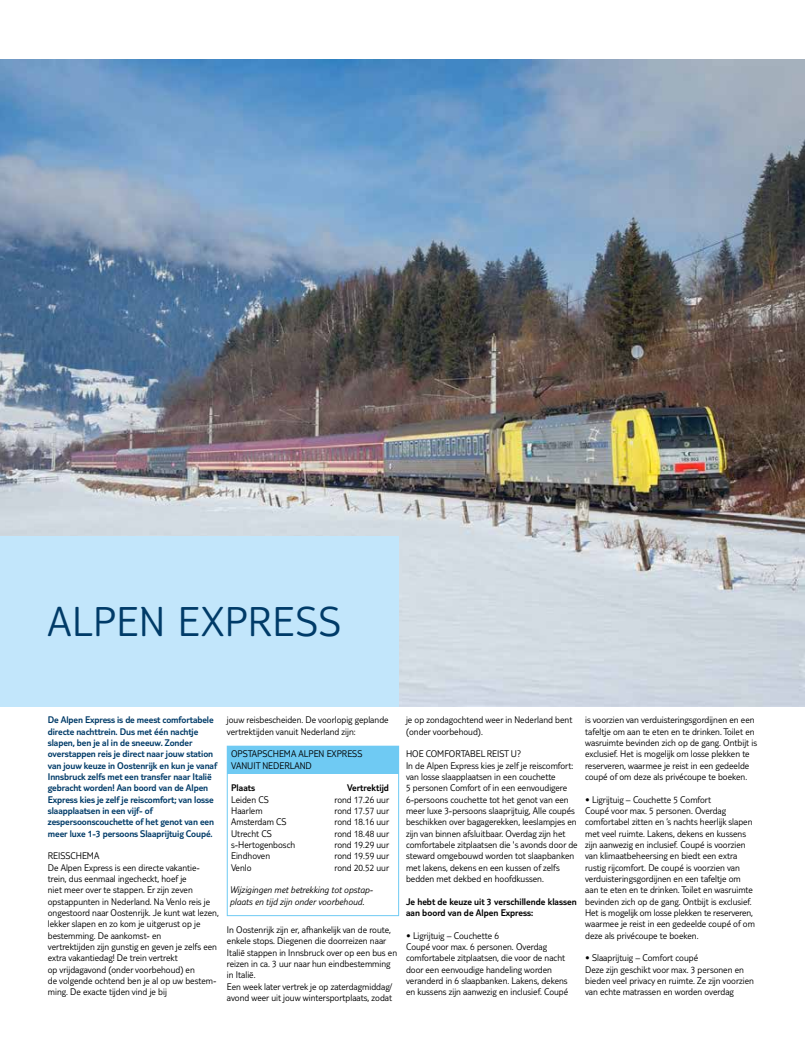
<style>
.page{position:relative;width:805px;height:1063px;background:#fff}
.page>*{position:absolute;margin:0;border:0;box-sizing:border-box;transform-origin:0 0}
.t1{font:300 43.25px "TUI Type";letter-spacing:.02em;color:#003b68}
.t2{font:300 10px/11.4px "TUI Type";color:#000}
.t3{font:300 10px/11.4px "TUI Type";letter-spacing:-.01em;color:#003b68}
.t4{font:300 10px/11.4px "TUI Type";color:#000}
.t5{font:italic 300 10px/11.4px "TUI Type";color:#000}
</style>
<div class="page">
<img style="left:0;top:60px;width:804px;height:646px">
<div style="left:227px;top:746px;width:172px;height:28px;background:#6fcaf3"></div>
<div style="left:227px;top:746px;width:172px;height:170px;border:1px solid #6fcaf3"></div>
<div style="left:0;top:536px;width:399px;height:170px;background:#c2e6fb"></div>
<h1 class="t1" style="left:48px;top:597px;width:295px">ALPEN EXPRESS</h1>
<p class="t2" style="left:227px;top:714px;width:163px">jouw reisbescheiden. De voorlopig geplande vertrektijden vanuit Nederland zijn:</p>
<p class="t3" style="left:48px;top:714px;width:171px">De Alpen Express is de meest comfortabele directe nachttrein. Dus met één nachtje slapen, ben je al in de sneeuw. Zonder overstappen reis je direct naar jouw station van jouw keuze in Oostenrijk en kun je vanaf Innsbruck zelfs met een transfer naar Italië gebracht worden! Aan boord van de Alpen Express kies je zelf je reiscomfort; van losse slaapplaatsen in een vijf- of zespersoonscouchette of het genot van een meer luxe 1-3 persoons Slaaprijtuig Coupé.</p>
<p class="t2" style="left:48px;top:850px;width:172px">REISSCHEMA<br>De Alpen Express is een directe vakantie&shy;trein, dus eenmaal ingecheckt, hoef je<br>niet meer over te stappen. Er zijn zeven opstappunten in Nederland. Na Venlo reis je ongestoord naar Oostenrijk. Je kunt wat lezen, lekker slapen en zo kom je uitgerust op je bestemming. De aankomst- en<br>vertrektijden zijn gunstig en geven je zelfs een extra vakantiedag! De trein vertrekt<br>op vrijdagavond (onder voorbehoud) en<br>de volgende ochtend ben je al op uw bestem&shy;ming. De exacte tijden vind je bij</p>
<p class="t2" style="left:231px;top:748px;width:133px">OPSTAPSCHEMA ALPEN EXPRESS<br>VANUIT NEDERLAND</p>
<p class="t4" style="left:231px;top:782px;width:26px">Plaats</p>
<p class="t4" style="left:347px;top:782px;width:43px">Vertrektijd</p>
<p class="t2" style="left:231px;top:793px;width:39px">Leiden CS</p>
<p class="t2" style="left:334px;top:793px;width:56px">rond 17.26 uur</p>
<p class="t2" style="left:231px;top:805px;width:33px">Haarlem</p>
<p class="t2" style="left:334px;top:805px;width:56px">rond 17.57 uur</p>
<p class="t2" style="left:231px;top:816px;width:57px">Amsterdam CS</p>
<p class="t2" style="left:334px;top:816px;width:56px">rond 18.16 uur</p>
<p class="t2" style="left:231px;top:827px;width:42px">Utrecht CS</p>
<p class="t2" style="left:334px;top:827px;width:56px">rond 18.48 uur</p>
<p class="t2" style="left:231px;top:839px;width:66px">s-Hertogenbosch</p>
<p class="t2" style="left:334px;top:839px;width:56px">rond 19.29 uur</p>
<p class="t2" style="left:231px;top:850px;width:40px">Eindhoven</p>
<p class="t2" style="left:334px;top:850px;width:56px">rond 19.59 uur</p>
<p class="t2" style="left:231px;top:861px;width:22px">Venlo</p>
<p class="t2" style="left:334px;top:861px;width:56px">rond 20.52 uur</p>
<p class="t5" style="left:230px;top:884px;width:145px">Wijzigingen met betrekking tot opstap&shy;plaats en tijd zijn onder voorbehoud.</p>
<p class="t2" style="left:227px;top:924px;width:172px">In Oostenrijk zijn er, afhankelijk van de route, enkele stops. Diegenen die doorreizen naar Italië stappen in Innsbruck over op een bus en reizen in ca. 3 uur naar hun eindbestemming in Italië.<br>Een week later vertrek je op zaterdagmiddag/ avond weer uit jouw wintersportplaats, zodat</p>
<p class="t2" style="left:406px;top:714px;width:168px">je op zondagochtend weer in Nederland bent (onder voorbehoud).</p>
<p class="t2" style="left:406px;top:748px;width:173px">HOE COMFORTABEL REIST U?<br>In de Alpen Express kies je zelf je reiscomfort: van losse slaapplaatsen in een couchette<br>5 personen Comfort of in een eenvoudigere 6-persoons couchette tot het genot van een meer luxe 3-persoons slaaprijtuig, Alle coupés beschikken over bagagerekken, leeslampjes en zijn van binnen afsluitbaar. Overdag zijn het comfortabele zitplaatsen die 's avonds door de steward omgebouwd worden tot slaapbanken met lakens, dekens en een kussen of zelfs bedden met dekbed en hoofdkussen.</p>
<p class="t4" style="left:406px;top:895px;width:172px">Je hebt de keuze uit 3 verschillende klassen aan boord van de Alpen Express:</p>
<p class="t2" style="left:406px;top:929px;width:164px">• Ligrijtuig – Couchette 6<br>Coupé voor max. 6 personen. Overdag comfortabele zitplaatsen, die voor de nacht door een eenvoudige handeling worden veranderd in 6 slaapbanken. Lakens, dekens en kussens zijn aanwezig en inclusief. Coupé</p>
<p class="t2" style="left:585px;top:714px;width:173px">is voorzien van verduisteringsgordijnen en een tafeltje om aan te eten en te drinken. Toilet en wasruimte bevinden zich op de gang. Ontbijt is exclusief. Het is mogelijk om losse plekken te reserveren, waarmee je reist in een gedeelde coupé of om deze als privécoupe te boeken.</p>
<p class="t2" style="left:585px;top:793px;width:171px">• Ligrijtuig – Couchette 5 Comfort<br>Coupé voor max. 5 personen. Overdag comfortabel zitten en ’s nachts heerlijk slapen met veel ruimte. Lakens, dekens en kussens zijn aanwezig en inclusief. Coupé is voorzien van klimaatbeheersing en biedt een extra rustig rijcomfort. De coupé is voorzien van verduisteringsgordijnen en een tafeltje om aan te eten en te drinken. Toilet en wasruimte bevinden zich op de gang. Ontbijt is exclusief.<br>Het is mogelijk om losse plekken te reserveren, waarmee je reist in een gedeelde coupé of om deze als privécoupe te boeken.</p>
<p class="t2" style="left:585px;top:952px;width:170px">• Slaaprijtuig – Comfort coupé<br>Deze zijn geschikt voor max. 3 personen en bieden veel privacy en ruimte. Ze zijn voorzien van echte matrassen en worden overdag</p>
</div>
